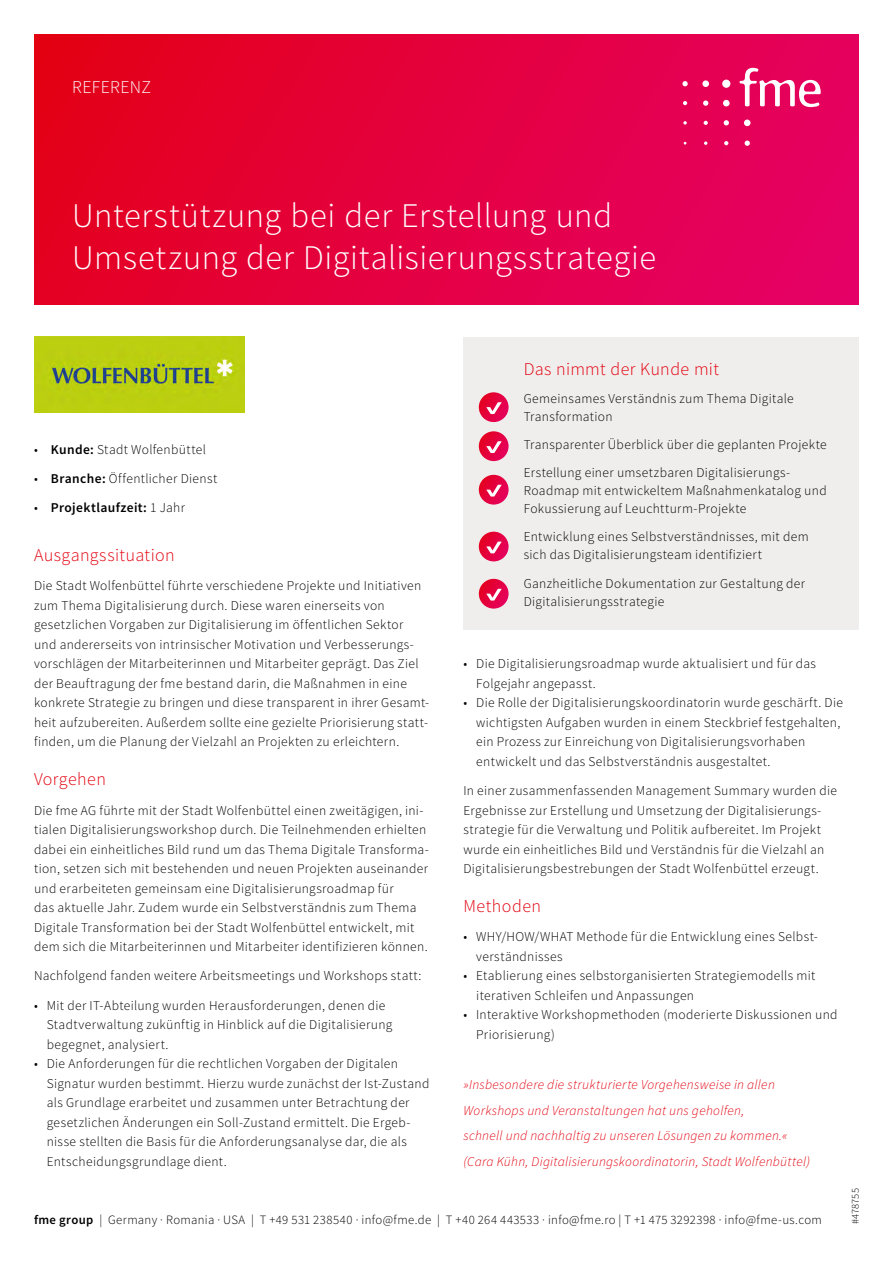
<style>
.page{position:relative;width:893px;height:1263px;background:#fff}
.page>*{position:absolute;margin:0;border:0;box-sizing:border-box;transform-origin:0 0}
.t1{font:300 34.5px/42px "Source Sans Pro";letter-spacing:.02em;color:#fff}
.t2{font:300 18px "Source Sans Pro";letter-spacing:.025em;color:#e3000f}
.t3{font:300 18px "Source Sans Pro";letter-spacing:.01em;color:#fff}
.t4{font:300 13.5px/19.5px "Source Sans Pro";letter-spacing:.025em;color:#000}
.t5{font:italic 300 13.5px/25.5px "Source Sans Pro";letter-spacing:.02em;color:#e3000f}
.t6{font:600 13.5px "Source Sans Pro";letter-spacing:.025em;color:#000}
.t7{font:300 12.75px "Source Sans Pro";letter-spacing:.025em;color:#000}
.t8{font:300 10.5px "Source Sans Pro";letter-spacing:.005em;color:#000}
.s1{font-weight:600}
.s2{font-weight:300}
</style>
<div class="page">
<div style="left:34px;top:34px;width:825px;height:270px;background:linear-gradient(to right,#e3001b,#e50065)"></div>
<svg style="left:739px;top:68px;width:82px;height:39px"></svg>
<div style="left:722px;top:80px;width:8px;height:8px;background:#fff;border-radius:50%"></div>
<div style="left:702px;top:80px;width:7px;height:7px;background:#fff;border-radius:50%"></div>
<div style="left:723px;top:100px;width:7px;height:6px;background:#fff;border-radius:50%"></div>
<svg style="left:744px;top:120px;width:6px;height:6px"></svg>
<svg style="left:682px;top:81px;width:6px;height:5px"></svg>
<svg style="left:703px;top:100px;width:5px;height:6px"></svg>
<svg style="left:724px;top:120px;width:5px;height:5px"></svg>
<svg style="left:745px;top:141px;width:5px;height:5px"></svg>
<svg style="left:683px;top:101px;width:4px;height:4px"></svg>
<svg style="left:704px;top:121px;width:4px;height:4px"></svg>
<svg style="left:724px;top:141px;width:4px;height:4px"></svg>
<svg style="left:704px;top:141px;width:3px;height:4px"></svg>
<svg style="left:683px;top:121px;width:4px;height:4px"></svg>
<div style="left:463px;top:337px;width:396px;height:292px;background:#f0eeec"></div>
<svg style="left:479px;top:392px;width:30px;height:30px"></svg>
<svg style="left:486px;top:402px;width:16px;height:12px"></svg>
<svg style="left:479px;top:475px;width:30px;height:30px"></svg>
<svg style="left:486px;top:485px;width:16px;height:11px"></svg>
<svg style="left:479px;top:431px;width:30px;height:30px"></svg>
<svg style="left:486px;top:441px;width:16px;height:12px"></svg>
<svg style="left:479px;top:532px;width:30px;height:29px"></svg>
<svg style="left:486px;top:542px;width:16px;height:11px"></svg>
<svg style="left:479px;top:579px;width:30px;height:30px"></svg>
<svg style="left:486px;top:589px;width:16px;height:12px"></svg>
<img style="left:34px;top:337px;width:211px;height:75px">
<h2 class="t3" style="left:72px;top:76px;width:80px">REFERENZ</h2>
<h1 class="t1" style="left:72px;top:194px;width:586px">Unterstützung bei der Erstellung und<br>Umsetzung der Digitalisierungsstrategie</h1>
<p class="t4" style="left:34px;top:440px;width:173px">• <span class="s1">Kunde:</span> Stadt Wolfenbüttel</p>
<p class="t4" style="left:34px;top:469px;width:185px">• <span class="s1">Branche:</span> Öffentlicher Dienst</p>
<p class="t6" style="left:34px;top:499px;width:152px"><span class="s2">•</span> Projektlaufzeit: <span class="s2">1 Jahr</span></p>
<h2 class="t2" style="left:34px;top:544px;width:142px">Ausgangssituation</h2>
<p class="t4" style="left:34px;top:576px;width:397px">Die Stadt Wolfenbüttel führte verschiedene Projekte und Initiativen zum Thema Digitalisierung durch. Diese waren einerseits von gesetzlichen Vorgaben zur Digitalisierung im öffentlichen Sektor<br>und andererseits von intrinsischer Motivation und Verbesserungs&shy;vorschlägen der Mitarbeiterinnen und Mitarbeiter geprägt. Das Ziel der Beauftragung der fme bestand darin, die Maßnahmen in eine konkrete Strategie zu bringen und diese transparent in ihrer Gesamt&shy;heit aufzubereiten. Außerdem sollte eine gezielte Priorisierung statt&shy;finden, um die Planung der Vielzahl an Projekten zu erleichtern.</p>
<h2 class="t2" style="left:34px;top:768px;width:74px">Vorgehen</h2>
<p class="t4" style="left:34px;top:800px;width:396px">Die fme AG führte mit der Stadt Wolfenbüttel einen zweitägigen, ini&shy;tialen Digitalisierungsworkshop durch. Die Teilnehmenden erhielten dabei ein einheitliches Bild rund um das Thema Digitale Transforma&shy;tion, setzen sich mit bestehenden und neuen Projekten auseinander und erarbeiteten gemeinsam eine Digitalisierungsroadmap für<br>das aktuelle Jahr. Zudem wurde ein Selbstverständnis zum Thema Digitale Transformation bei der Stadt Wolfenbüttel entwickelt, mit dem sich die Mitarbeiterinnen und Mitarbeiter identifizieren können.</p>
<p class="t4" style="left:34px;top:966px;width:389px">Nachfolgend fanden weitere Arbeitsmeetings und Workshops statt:</p>
<p class="t4" style="left:47px;top:995px;width:347px;text-indent:-13px">• Mit der IT-Abteilung wurden Herausforderungen, denen die<br>Stadtverwaltung zukünftig in Hinblick auf die Digitalisierung begegnet, analysiert.</p>
<p class="t4" style="left:47px;top:1054px;width:384px;text-indent:-13px">• Die Anforderungen für die rechtlichen Vorgaben der Digitalen Signatur wurden bestimmt. Hierzu wurde zunächst der Ist-Zustand als Grundlage erarbeitet und zusammen unter Betrachtung der gesetzlichen Änderungen ein Soll-Zustand ermittelt. Die Ergeb&shy;nisse stellten die Basis für die Anforderungsanalyse dar, die als Entscheidungsgrundlage dient.</p>
<h2 class="t2" style="left:524px;top:358px;width:197px">Das nimmt der Kunde mit</h2>
<p class="t4" style="left:524px;top:389px;width:272px;line-height:18px">Gemeinsames Verständnis zum Thema Digitale<br>Transformation</p>
<p class="t4" style="left:524px;top:430px;width:305px;line-height:28.2px">Transparenter Überblick über die geplanten Projekte<br>Erstellung einer umsetzbaren Digitalisierungs-</p>
<p class="t4" style="left:524px;top:482px;width:304px;line-height:18px">Roadmap mit entwickeltem Maßnahmenkatalog und<br>Fokussierung auf Leuchtturm-Projekte</p>
<p class="t4" style="left:524px;top:528px;width:286px;line-height:18px">Entwicklung eines Selbstverständnisses, mit dem sich das Digitalisierungsteam identifiziert</p>
<p class="t4" style="left:524px;top:574px;width:283px;line-height:18px">Ganzheitliche Dokumentation zur Gestaltung der<br>Digitalisierungsstrategie</p>
<p class="t4" style="left:476px;top:654px;width:341px;text-indent:-13px">• Die Digitalisierungsroadmap wurde aktualisiert und für das<br>Folgejahr angepasst.</p>
<p class="t4" style="left:476px;top:693px;width:368px;text-indent:-13px">• Die Rolle der Digitalisierungskoordinatorin wurde geschärft. Die wichtigsten Aufgaben wurden in einem Steckbrief festgehalten, ein Prozess zur Einreichung von Digitalisierungsvorhaben entwickelt und das Selbstverständnis ausgestaltet.</p>
<p class="t4" style="left:463px;top:781px;width:375px">In einer zusammenfassenden Management Summary wurden die Ergebnisse zur Erstellung und Umsetzung der Digitalisierungs&shy;strategie für die Verwaltung und Politik aufbereitet. Im Projekt wurde ein einheitliches Bild und Verständnis für die Vielzahl an Digitalisierungsbestrebungen der Stadt Wolfenbüttel erzeugt.</p>
<h2 class="t2" style="left:463px;top:895px;width:79px">Methoden</h2>
<p class="t4" style="left:476px;top:927px;width:342px;text-indent:-13px">• WHY/HOW/WHAT Methode für die Entwicklung eines Selbst&shy;verständnisses</p>
<p class="t4" style="left:476px;top:966px;width:341px;text-indent:-13px">• Etablierung eines selbstorganisierten Strategiemodells mit iterativen Schleifen und Anpassungen</p>
<p class="t4" style="left:476px;top:1005px;width:363px;text-indent:-13px">• Interaktive Workshopmethoden (moderierte Diskussionen und<br>Priorisierung)</p>
<p class="t5" style="left:463px;top:1072px;width:348px">»Insbesondere die strukturierte Vorgehensweise in allen Workshops und Veranstaltungen hat uns geholfen,<br>schnell und nachhaltig zu unseren Lösungen zu kommen.« (Cara Kühn, Digitalisierungskoordinatorin, Stadt Wolfenbüttel)</p>
<p class="t7" style="left:34px;top:1212px;width:789px"><span class="s1">fme group</span> | Germany · Romania · USA | T +49 531 238540 · info@fme.de | T +40 264 443533 · info@fme.ro | T +1 475 3292398 · info@fme-us.com</p>
<p class="t8" style="left:849px;top:1224px;width:37px;rotate:-90deg">#478755</p>
</div>
